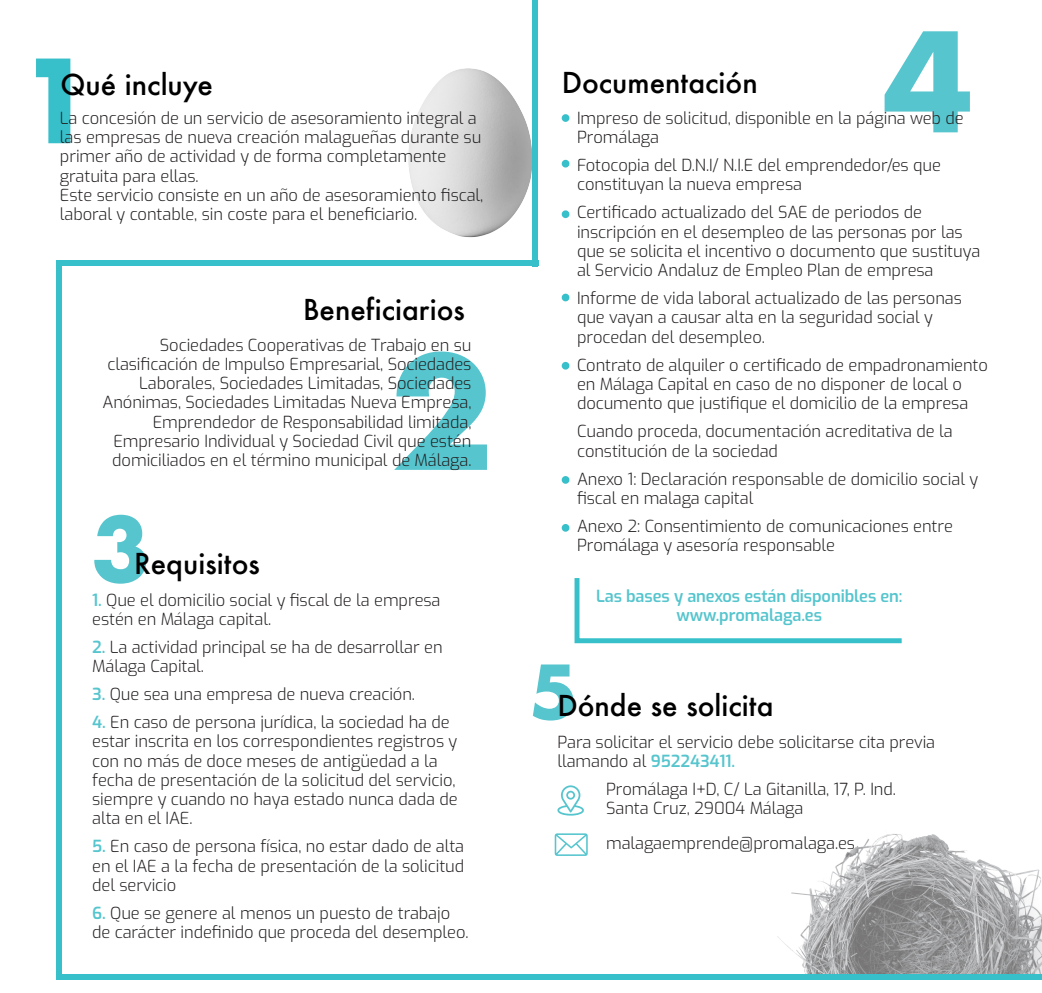
<style>
.page{position:relative;width:1042px;height:993px;background:#fff}
.page>*{position:absolute;margin:0;border:0;box-sizing:border-box;transform-origin:0 0}
.t1{font:500 28px "Futura";color:#000001}
.t2{font:300 16.62px/19.2px "Exo";letter-spacing:-.005em;color:#231f20}
.t3{font:600 16.62px/19.2px "Exo";letter-spacing:-.005em;color:#56c5ce;text-align:center}
.s1{font-weight:600;color:#56c5ce}
</style>
<div class="page">
<svg style="left:533px;top:664px;width:40px;height:56px"></svg>
<svg style="left:884px;top:31px;width:86px;height:101px"></svg>
<img style="left:777px;top:834px;width:265px;height:139px">
<img style="left:408px;top:68px;width:162px;height:199px">
<div style="left:56px;top:260px;width:6px;height:716px;background:#37c0ca"></div>
<div style="left:56px;top:973px;width:986px;height:6px;background:#37c0ca"></div>
<div style="left:61px;top:260px;width:477px;height:6px;background:#37c0ca"></div>
<svg style="left:36px;top:59px;width:34px;height:84px"></svg>
<svg style="left:395px;top:351px;width:92px;height:118px"></svg>
<svg style="left:94px;top:514px;width:52px;height:69px"></svg>
<div style="left:562px;top:114px;width:7px;height:8px;background:#37c0ca;border-radius:50%"></div>
<div style="left:562px;top:160px;width:7px;height:7px;background:#37c0ca;border-radius:50%"></div>
<div style="left:562px;top:210px;width:7px;height:8px;background:#37c0ca;border-radius:50%"></div>
<div style="left:562px;top:293px;width:7px;height:8px;background:#37c0ca;border-radius:50%"></div>
<div style="left:562px;top:362px;width:7px;height:7px;background:#37c0ca;border-radius:50%"></div>
<div style="left:562px;top:476px;width:7px;height:7px;background:#37c0ca;border-radius:50%"></div>
<div style="left:562px;top:524px;width:7px;height:7px;background:#37c0ca;border-radius:50%"></div>
<svg style="left:574px;top:578px;width:328px;height:66px"></svg>
<svg style="left:555px;top:833px;width:33px;height:22px"></svg>
<svg style="left:557px;top:785px;width:27px;height:30px"></svg>
<div style="left:532px;top:0;width:6px;height:266px;background:#37c0ca"></div>
<h1 class="t1" style="left:61px;top:66px;width:154px">Qué incluye</h1>
<p class="t2" style="left:60px;top:107px;width:425px">La concesión de un servicio de asesoramiento integral a las empresas de nueva creación malagueñas durante su primer año de actividad y de forma completamente gratuita para ellas.<br>Este servicio consiste en un año de asesoramiento fiscal, laboral y contable, sin coste para el beneficiario.</p>
<h1 class="t1" style="left:303px;top:290px;width:163px">Beneficiarios</h1>
<p class="t2" style="left:102px;top:334px;width:370px;text-align:right">Sociedades Cooperativas de Trabajo en su clasificación de Impulso Empresarial, Sociedades Laborales, Sociedades Limitadas, Sociedades Anónimas, Sociedades Limitadas Nueva Empresa, Emprendedor de Responsabilidad limitada, Empresario Individual y Sociedad Civil que estén domiciliados en el término municipal de Málaga.</p>
<h1 class="t1" style="left:134px;top:544px;width:127px">Requisitos</h1>
<p class="t2" style="left:92px;top:588px;width:350px"><span class="s1">1.</span> Que el domicilio social y fiscal de la empresa estén en Málaga capital.</p>
<p class="t2" style="left:92px;top:636px;width:352px"><span class="s1">2.</span> La actividad principal se ha de desarrollar en<br>Málaga Capital.</p>
<p class="t2" style="left:92px;top:683px;width:324px"><span class="s1">3.</span> Que sea una empresa de nueva creación.</p>
<p class="t2" style="left:92px;top:711px;width:367px"><span class="s1">4.</span> En caso de persona jurídica, la sociedad ha de estar inscrita en los correspondientes registros y con no más de doce meses de antigüedad a la fecha de presentación de la solicitud del servicio, siempre y cuando no haya estado nunca dada de alta en el IAE.</p>
<p class="t2" style="left:92px;top:835px;width:373px;text-align:justify"><span class="s1">5.</span> En caso de persona física, no estar dado de alta en el IAE a la fecha de presentación de la solicitud del servicio</p>
<p class="t2" style="left:92px;top:902px;width:378px"><span class="s1">6.</span> Que se genere al menos un puesto de trabajo de carácter indefinido que proceda del desempleo.</p>
<h1 class="t1" style="left:562px;top:63px;width:197px">Documentación</h1>
<p class="t2" style="left:577px;top:107px;width:388px">Impreso de solicitud, disponible en la página web de<br>Promálaga</p>
<p class="t2" style="left:577px;top:154px;width:365px">Fotocopia del D.N.I/ N.I.E del emprendedor/es que constituyan la nueva empresa</p>
<p class="t2" style="left:577px;top:202px;width:405px">Certificado actualizado del SAE de periodos de inscripción en el desempleo de las personas por las que se solicita el incentivo o documento que sustituya al Servicio Andaluz de Empleo Plan de empresa</p>
<p class="t2" style="left:577px;top:287px;width:386px">Informe de vida laboral actualizado de las personas que vayan a causar alta en la seguridad social y procedan del desempleo.</p>
<p class="t2" style="left:577px;top:354px;width:412px">Contrato de alquiler o certificado de empadronamiento en Málaga Capital en caso de no disponer de local o documento que justifique el domicilio de la empresa</p>
<p class="t2" style="left:577px;top:420px;width:377px">Cuando proceda, documentación acreditativa de la constitución de la sociedad</p>
<p class="t2" style="left:577px;top:468px;width:403px">Anexo 1: Declaración responsable de domicilio social y fiscal en malaga capital</p>
<p class="t2" style="left:577px;top:515px;width:377px">Anexo 2: Consentimiento de comunicaciones entre<br>Promálaga y asesoría responsable</p>
<p class="t3" style="left:596px;top:585px;width:308px">Las bases y anexos están disponibles en: www.promalaga.es</p>
<h1 class="t1" style="left:557px;top:686px;width:218px">Dónde se solicita</h1>
<p class="t2" style="left:557px;top:731px;width:379px">Para solicitar el servicio debe solicitarse cita previa llamando al <span class="s1">952243411.</span></p>
<p class="t2" style="left:606px;top:778px;width:291px">Promálaga I+D, C/ La Gitanilla, 17, P. Ind.<br>Santa Cruz, 29004 Málaga</p>
<p class="t2" style="left:606px;top:832px;width:250px">malagaemprende@promalaga.es</p>
</div>
